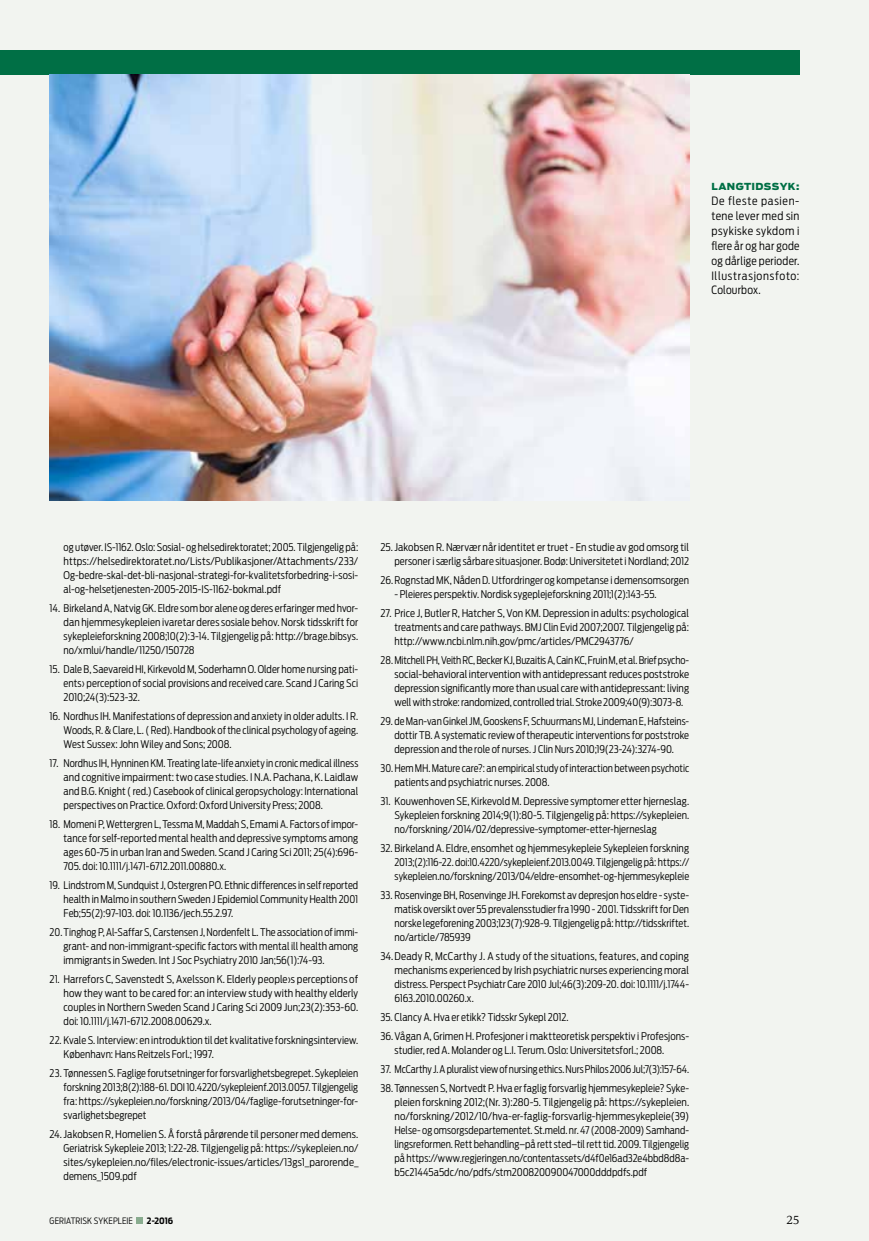
<style>
.page{position:relative;width:869px;height:1241px;background:#fff}
.page>*{position:absolute;margin:0;border:0;box-sizing:border-box;transform-origin:0 0}
.t1{font:13.12px "Whitman Roman LF";color:#000}
.t2{font:300 11.38px/14.9px "Antenna Cond";letter-spacing:.025em;color:#000;text-align:justify}
.t3{font:300 10.5px/14px "Antenna Cond";letter-spacing:.005em;color:#000;text-align:justify}
.t4{font:900 9.62px "Antenna";letter-spacing:.035em;color:#006f45}
.t5{font:300 8.75px "Antenna Cond";letter-spacing:.01em;color:#000}
.t6{font:700 8.75px "Antenna Cond";color:#000}
</style>
<div class="page">
<div style="left:0;top:0;width:868px;height:1240px;background:#f2f4f0"></div>
<div style="left:0;top:50px;width:799px;height:24px;background:#006f45"></div>
<img style="left:50px;top:74px;width:638px;height:426px">
<div style="left:136px;top:1216px;width:7px;height:7px;background:#89ac8f"></div>
<p class="t4" style="left:711px;top:181px;width:89px">LANGTIDSSYK:</p>
<p class="t2" style="left:711px;top:194px;width:89px">De fleste pasien&shy;tene lever med sin psykiske sykdom i flere år og har gode og dårlige perioder.<br>Illustrasjonsfoto:<br>Colourbox.</p>
<p class="t3" style="left:63px;top:540px;width:296px">og utøver. IS-1162. Oslo: Sosial- og helsedirektoratet; 2005. Tilgjengelig på: https://helsedirektoratet.no/Lists/Publikasjoner/Attachments/233/ Og-bedre-skal-det-bli-nasjonal-strategi-for-kvalitetsforbedring-i-sosi&shy;al-og-helsetjenesten-2005-2015-IS-1162-bokmal.pdf</p>
<p class="t3" style="left:63px;top:601px;width:296px;text-indent:-14px">14. Birkeland A, Natvig GK. Eldre som bor alene og deres erfaringer med hvor&shy;dan hjemmesykepleien ivaretar deres sosiale behov. Norsk tidsskrift for sykepleieforskning 2008;10(2):3-14. Tilgjengelig på: http://brage.bibsys. no/xmlui/handle/11250/150728</p>
<p class="t3" style="left:63px;top:662px;width:296px;text-indent:-14px">15. Dale B, Saevareid HI, Kirkevold M, Soderhamn O. Older home nursing pati&shy;ents› perception of social provisions and received care. Scand J Caring Sci 2010;24(3):523-32.</p>
<p class="t3" style="left:63px;top:709px;width:296px;text-indent:-14px">16. Nordhus IH. Manifestations of depression and anxiety in older adults. I R.<br>Woods, R. &amp; Clare, L. ( Red). Handbook of the clinical psychology of ageing.<br>West Sussex: John Wiley and Sons; 2008.</p>
<p class="t3" style="left:63px;top:756px;width:296px;text-indent:-14px">17. Nordhus IH, Hynninen KM. Treating late-life anxiety in cronic medical illness and cognitive impairment: two case studies. I N.A. Pachana, K. Laidlaw and B.G. Knight ( red.) Casebook of clinical geropsychology: International perspectives on Practice. Oxford: Oxford University Press; 2008.</p>
<p class="t3" style="left:63px;top:817px;width:296px;text-indent:-14px">18. Momeni P, Wettergren L, Tessma M, Maddah S, Emami A. Factors of impor&shy;tance for self-reported mental health and depressive symptoms among ages 60-75 in urban Iran and Sweden. Scand J Caring Sci 2011; 25(4):696- 705. doi: 10.1111/j.1471-6712.2011.00880.x.</p>
<p class="t3" style="left:63px;top:878px;width:296px;text-indent:-14px">19. Lindstrom M, Sundquist J, Ostergren PO. Ethnic differences in self reported health in Malmo in southern Sweden J Epidemiol Community Health 2001<br>Feb;55(2):97-103. doi: 10.1136/jech.55.2.97.</p>
<p class="t3" style="left:63px;top:925px;width:296px;text-indent:-14px">20.Tinghog P, Al-Saffar S, Carstensen J, Nordenfelt L. The association of immi&shy;grant- and non-immigrant-specific factors with mental ill health among immigrants in Sweden. Int J Soc Psychiatry 2010 Jan;56(1):74-93.</p>
<p class="t3" style="left:63px;top:972px;width:296px;text-indent:-14px">21. Harrefors C, Savenstedt S, Axelsson K. Elderly people›s perceptions of how they want to be cared for: an interview study with healthy elderly couples in Northern Sweden Scand J Caring Sci 2009 Jun;23(2):353-60. doi: 10.1111/j.1471-6712.2008.00629.x.</p>
<p class="t3" style="left:63px;top:1033px;width:296px;text-indent:-14px">22. Kvale S. Interview: en introduktion til det kvalitative forskningsinterview.<br>København: Hans Reitzels Forl.; 1997.</p>
<p class="t3" style="left:63px;top:1066px;width:296px;text-indent:-14px">23. Tønnessen S. Faglige forutsetninger for forsvarlighetsbegrepet. Sykepleien forskning 2013;8(2):188-61. DOI 10.4220/sykepleienf.2013.0057. Tilgjengelig fra: https://sykepleien.no/forskning/2013/04/faglige-forutsetninger-for&shy;svarlighetsbegrepet</p>
<p class="t3" style="left:63px;top:1127px;width:296px;text-indent:-14px">24.Jakobsen R, Homelien S. Å forstå pårørende til personer med demens.<br>Geriatrisk Sykepleie 2013; 1:22-28. Tilgjengelig på: https://sykepleien.no/ sites/sykepleien.no/files/electronic-issues/articles/13gs1_parorende_ demens_1509.pdf</p>
<p class="t3" style="left:380px;top:540px;width:310px;text-align:right">25.Jakobsen R. Nærvær når identitet er truet - En studie av god omsorg til personer i særlig sårbare situasjoner. Bodø: Universitetet i Nordland; 2012</p>
<p class="t3" style="left:380px;top:573px;width:310px">26.Rognstad MK, Nåden D. Utfordringer og kompetanse i demensomsorgen</p>
<p class="t3" style="left:394px;top:587px;width:263px">- Pleieres perspektiv. Nordisk sygeplejeforskning 2011;1(2):143-55.</p>
<p class="t3" style="left:394px;top:606px;width:296px;text-indent:-14px">27. Price J, Butler R, Hatcher S, Von KM. Depression in adults: psychological treatments and care pathways. BMJ Clin Evid 2007;2007. Tilgjengelig på: http://www.ncbi.nlm.nih.gov/pmc/articles/PMC2943776/</p>
<p class="t3" style="left:394px;top:653px;width:296px;text-indent:-14px">28.Mitchell PH, Veith RC, Becker KJ, Buzaitis A, Cain KC, Fruin M, et al. Brief psycho&shy;social-behavioral intervention with antidepressant reduces poststroke depression significantly more than usual care with antidepressant: living well with stroke: randomized, controlled trial. Stroke 2009;40(9):3073-8.</p>
<p class="t3" style="left:394px;top:714px;width:296px;text-indent:-14px">29. de Man-van Ginkel JM, Gooskens F, Schuurmans MJ, Lindeman E, Hafsteins&shy;dottir TB. A systematic review of therapeutic interventions for poststroke depression and the role of nurses. J Clin Nurs 2010;19(23-24):3274-90.</p>
<p class="t3" style="left:394px;top:761px;width:296px;text-indent:-14px">30.Hem MH. Mature care?: an empirical study of interaction between psychotic patients and psychiatric nurses. 2008.</p>
<p class="t3" style="left:394px;top:794px;width:296px;text-indent:-14px">31. Kouwenhoven SE, Kirkevold M. Depressive symptomer etter hjerneslag.<br>Sykepleien forskning 2014;9(1):80-5. Tilgjengelig på: https://sykepleien. no/forskning/2014/02/depressive-symptomer-etter-hjerneslag</p>
<p class="t3" style="left:394px;top:841px;width:296px;text-indent:-14px">32. Birkeland A. Eldre, ensomhet og hjemmesykepleie Sykepleien forskning 2013;(2):116-22. doi:10.4220/sykepleienf.2013.0049. Tilgjengelig på: https:// sykepleien.no/forskning/2013/04/eldre-ensomhet-og-hjemmesykepleie</p>
<p class="t3" style="left:394px;top:888px;width:296px;text-indent:-14px">33. Rosenvinge BH, Rosenvinge JH. Forekomst av depresjon hos eldre - syste&shy;matisk oversikt over 55 prevalensstudier fra 1990 - 2001. Tidsskrift for Den norske legeforening 2003;123(7):928-9. Tilgjengelig på: http://tidsskriftet. no/article/785939</p>
<p class="t3" style="left:394px;top:949px;width:296px;text-indent:-14px">34.Deady R, McCarthy J. A study of the situations, features, and coping mechanisms experienced by Irish psychiatric nurses experiencing moral distress. Perspect Psychiatr Care 2010 Jul;46(3):209-20. doi: 10.1111/j.1744- 6163.2010.00260.x.</p>
<p class="t3" style="left:380px;top:1007px;width:310px;line-height:18.9px">35. Clancy A. Hva er etikk? Tidsskr Sykepl 2012.<br>36.Vågan A, Grimen H. Profesjoner i maktteoretisk perspektiv i Profesjons-</p>
<p class="t3" style="left:394px;top:1043px;width:271px">studier, red A. Molander og L.I. Terum. Oslo: Universitetsforl.; 2008.</p>
<p class="t3" style="left:380px;top:1059px;width:310px;line-height:18.9px">37. McCarthy J. A pluralist view of nursing ethics. Nurs Philos 2006 Jul;7(3):157-64.<br>38.Tønnessen S, Nortvedt P. Hva er faglig forsvarlig hjemmesykepleie? Syke-</p>
<p class="t3" style="left:394px;top:1095px;width:296px">pleien forskning 2012;(Nr. 3):280-5. Tilgjengelig på: https://sykepleien. no/forskning/2012/10/hva-er-faglig-forsvarlig-hjemmesykepleie(39)<br>Helse- og omsorgsdepartementet. St.meld. nr. 47 (2008-2009) Samhand&shy;lingsreformen. Rett behandling–på rett sted–til rett tid. 2009. Tilgjengelig på https://www.regjeringen.no/contentassets/d4f0e16ad32e4bbd8d8a&shy;b5c21445a5dc/no/pdfs/stm200820090047000dddpdfs.pdf</p>
<p class="t5" style="left:50px;top:1214px;width:85px">GERIATRISK SYKEPLEIE</p>
<p class="t6" style="left:147px;top:1214px;width:28px">2-2016</p>
<p class="t1" style="left:786px;top:1212px;width:14px">25</p>
</div>
